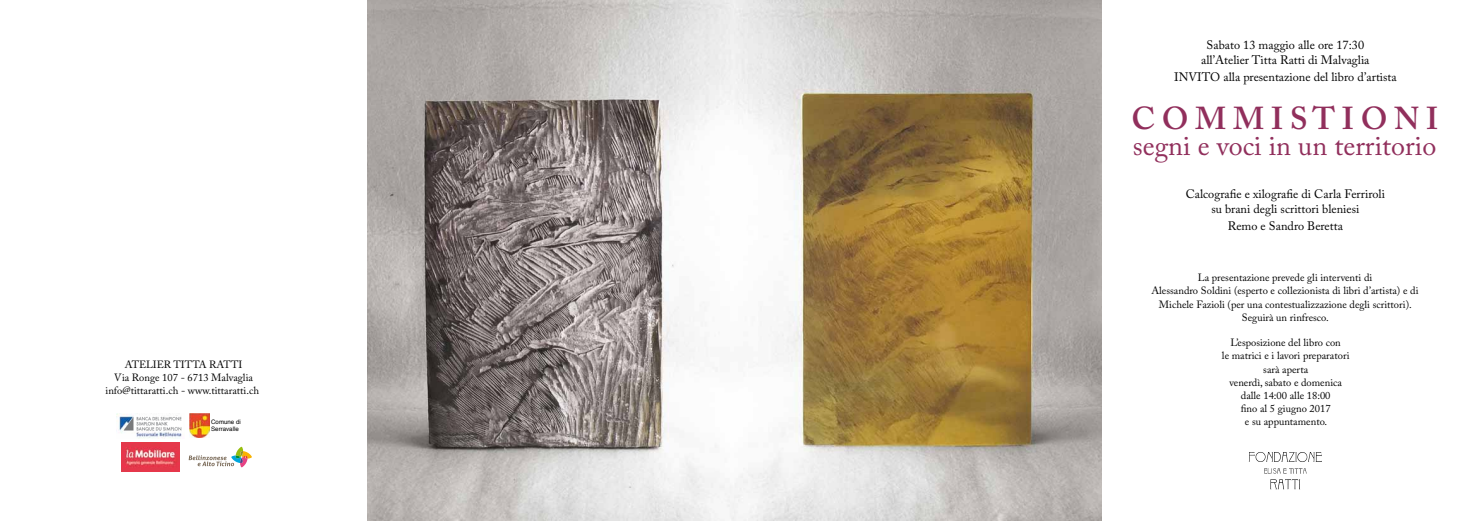
<style>
.page{position:relative;width:1469px;height:521px;background:#fff}
.page>*{position:absolute;margin:0;border:0;box-sizing:border-box;transform-origin:0 0}
.t1{font:600 31.5px "Adobe Caslon Pro";color:#912f5c}
.t2{font:28px "Adobe Caslon Pro";color:#912f5c}
.t3{font:12.25px/14.7px "Adobe Caslon Pro";color:#000;text-align:center}
.t4{font:10.5px/13.1px "Adobe Caslon Pro";color:#000;text-align:center}
.t5{font:6.12px/7.4px "Helvetica";color:#000}
.s1{color:#fff}
</style>
<div class="page">
<img style="left:367px;top:0;width:734px;height:521px">
<img style="left:777px;top:32px;width:293px;height:432px">
<svg style="left:1248px;top:452px;width:73px;height:10px"></svg>
<svg style="left:1264px;top:468px;width:42px;height:21px"></svg>
<img style="left:122px;top:443px;width:58px;height:28px">
<img style="left:189px;top:413px;width:21px;height:25px">
<img style="left:116px;top:413px;width:66px;height:26px">
<svg style="left:189px;top:447px;width:63px;height:20px"></svg>
<img style="left:123px;top:415px;width:59px;height:16px">
<p class="t4" style="left:105px;top:358px;width:158px">ATELIER TITTA RATTI<br>Via Ronge 107 - 6713 Malvaglia info@tittaratti.ch - www.tittaratti.ch<span class="s1">j</span></p>
<p class="t5" style="left:211px;top:418px;width:31px">Comune di<br>Serravalle</p>
<p class="t3" style="left:1201px;top:38px;width:170px">Sabato 13 maggio alle ore 17:30 all’Atelier Titta Ratti di Malvaglia</p>
<p class="t3" style="left:1174px;top:69px;width:224px">INVITO alla presentazione del libro d’artista</p>
<h1 class="t1" style="left:1131px;top:99px;width:308px">C O M M I S T I O N I</h1>
<h2 class="t2" style="left:1132px;top:128px;width:305px">segni e voci in un territorio</h2>
<p class="t3" style="left:1185px;top:187px;width:201px">Calcografie e xilografie di Carla Ferriroli su brani degli scrittori bleniesi</p>
<p class="t3" style="left:1227px;top:218px;width:117px">Remo e Sandro Beretta</p>
<p class="t4" style="left:1151px;top:271px;width:268px">La presentazione prevede gli interventi di<br>Alessandro Soldini (esperto e collezionista di libri d’artista) e di Michele Fazioli (per una contestualizzazione degli scrittori).<br>Seguirà un rinfresco.</p>
<p class="t4" style="left:1221px;top:336px;width:129px">L’esposizione del libro con<br>le matrici e i lavori preparatori sarà aperta<br>venerdì, sabato e domenica dalle 14:00 alle 18:00<br>fino al 5 giugno 2017<br>e su appuntamento.</p>
</div>
